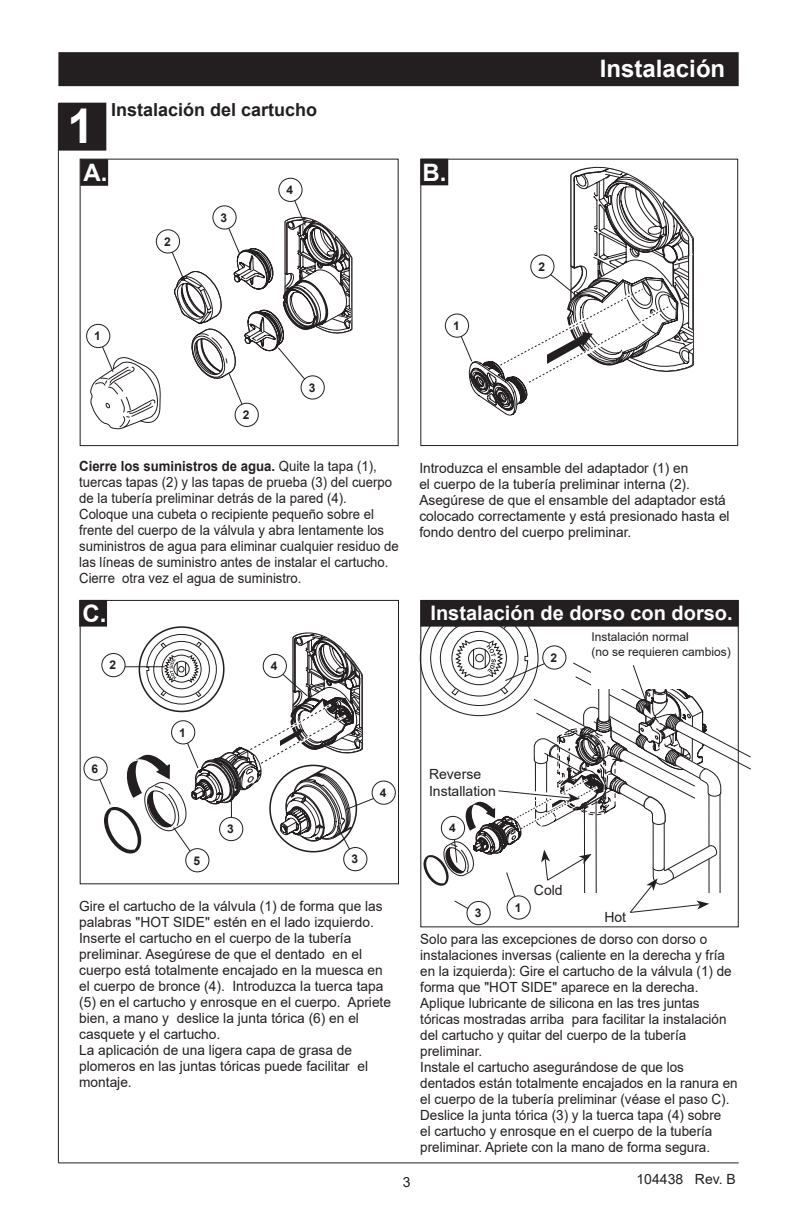
<style>
.page{position:relative;width:792px;height:1224px;background:#fff}
.page>*{position:absolute;margin:0;border:0;box-sizing:border-box;transform-origin:0 0}
.t1{font:700 48px "Arial";color:#fff}
.t2{font:700 24px "Arial";color:#fff}
.t3{font:700 20px "Arial";color:#fff}
.t4{font:700 18px "Arial";color:#231f20}
.t5{font:14px/16px "Arial";color:#231f20}
.t6{font:14px/16px "Arial";color:#231f20;scale:.96 1}
.t7{font:14px/16px "Arial";color:#231f20;scale:.94 1}
.t8{font:12px/15.4px "Arial";color:#231f20}
.t9{font:700 12px "Arial";color:#231f20}
.s1{font-weight:700}
</style>
<div class="page">
<div style="left:59px;top:53px;width:679px;height:32px;background:#231f20"></div>
<div style="left:58px;top:52px;width:681px;height:34px;border:2px solid #231f20"></div>
<div style="left:59px;top:104px;width:46px;height:46px;background:#231f20"></div>
<div style="left:58px;top:103px;width:48px;height:48px;border:2px solid #231f20"></div>
<div style="left:80px;top:600px;width:319px;height:284px;border:1px solid #231f20"></div>
<hr style="left:58px;top:103px;width:1px;height:1060px;background:#231f20">
<hr style="left:58px;top:1162px;width:681px;height:1px;background:#231f20">
<div style="left:81px;top:160px;width:26px;height:25px;background:#231f20"></div>
<div style="left:80px;top:159px;width:28px;height:27px;border:2px solid #231f20"></div>
<div style="left:421px;top:160px;width:26px;height:24px;background:#231f20"></div>
<div style="left:420px;top:159px;width:28px;height:26px;border:2px solid #231f20"></div>
<div style="left:421px;top:601px;width:317px;height:25px;background:#231f20"></div>
<div style="left:80px;top:601px;width:26px;height:25px;background:#231f20"></div>
<div style="left:79px;top:600px;width:28px;height:27px;border:2px solid #231f20"></div>
<div style="left:420px;top:159px;width:318px;height:287px;border:1px solid #231f20"></div>
<svg style="left:90px;top:337px;width:71px;height:92px"></svg>
<div style="left:87px;top:324px;width:23px;height:24px;background:#fff;border-radius:50%"></div>
<div style="left:86px;top:324px;width:24px;height:24px;border:1px solid #231f20;border-radius:50%"></div>
<svg style="left:156px;top:230px;width:24px;height:23px"></svg>
<div style="left:156px;top:229px;width:24px;height:25px;border:1px solid #231f20;border-radius:50%"></div>
<div style="left:162px;top:235px;width:12px;height:13px;background:#fff"></div>
<div style="left:235px;top:403px;width:24px;height:24px;border:1px solid #231f20;border-radius:50%"></div>
<svg style="left:167px;top:177px;width:186px;height:241px"></svg>
<svg style="left:301px;top:376px;width:23px;height:23px"></svg>
<div style="left:301px;top:375px;width:24px;height:25px;border:1px solid #231f20;border-radius:50%"></div>
<div style="left:307px;top:381px;width:12px;height:13px;background:#fff"></div>
<svg style="left:445px;top:314px;width:24px;height:23px"></svg>
<div style="left:445px;top:314px;width:24px;height:24px;border:1px solid #231f20;border-radius:50%"></div>
<div style="left:451px;top:319px;width:12px;height:14px;background:#fff"></div>
<svg style="left:456px;top:166px;width:238px;height:250px"></svg>
<svg style="left:531px;top:255px;width:23px;height:23px"></svg>
<div style="left:530px;top:254px;width:24px;height:25px;border:1px solid #231f20;border-radius:50%"></div>
<div style="left:536px;top:260px;width:12px;height:13px;background:#fff"></div>
<svg style="left:186px;top:849px;width:23px;height:23px"></svg>
<div style="left:185px;top:848px;width:24px;height:24px;border:1px solid #231f20;border-radius:50%"></div>
<div style="left:191px;top:854px;width:12px;height:13px;background:#fff"></div>
<svg style="left:344px;top:848px;width:23px;height:23px"></svg>
<div style="left:343px;top:847px;width:24px;height:24px;border:1px solid #231f20;border-radius:50%"></div>
<div style="left:349px;top:853px;width:12px;height:13px;background:#fff"></div>
<svg style="left:372px;top:781px;width:23px;height:23px"></svg>
<div style="left:372px;top:781px;width:24px;height:24px;border:1px solid #231f20;border-radius:50%"></div>
<div style="left:378px;top:786px;width:12px;height:14px;background:#fff"></div>
<svg style="left:420px;top:610px;width:331px;height:318px"></svg>
<svg style="left:507px;top:896px;width:23px;height:23px"></svg>
<div style="left:507px;top:895px;width:24px;height:25px;border:1px solid #231f20;border-radius:50%"></div>
<div style="left:513px;top:901px;width:12px;height:13px;background:#fff"></div>
<svg style="left:95px;top:613px;width:293px;height:250px"></svg>
<svg style="left:84px;top:757px;width:23px;height:23px"></svg>
<div style="left:83px;top:757px;width:25px;height:24px;border:1px solid #231f20;border-radius:50%"></div>
<div style="left:90px;top:762px;width:12px;height:14px;background:#fff"></div>
<h1 class="t1" style="left:67px;top:92px;width:28px">1</h1>
<p class="t4" style="left:111px;top:97px;width:208px">Instalación del cartucho</p>
<h2 class="t2" style="left:83px;top:156px;width:25px">A.</h2>
<h2 class="t2" style="left:422px;top:156px;width:25px">B.</h2>
<p class="t9" style="left:164px;top:233px;width:8px">2</p>
<p class="t9" style="left:221px;top:209px;width:8px">3</p>
<p class="t9" style="left:287px;top:181px;width:8px">4</p>
<p class="t9" style="left:94px;top:328px;width:8px">1</p>
<p class="t9" style="left:243px;top:406px;width:8px">2</p>
<p class="t9" style="left:309px;top:379px;width:8px">3</p>
<p class="t9" style="left:453px;top:317px;width:8px">1</p>
<h2 class="t2" style="left:600px;top:52px;width:127px">Instalación</h2>
<p class="t9" style="left:538px;top:258px;width:8px">2</p>
<p class="t7" style="left:79px;top:458px;width:341px"><span class="s1">Cierre los suministros de agua.</span> Quite la tapa (1), tuercas tapas (2) y las tapas de prueba (3) del cuerpo de la tubería preliminar detrás de la pared (4).<br>Coloque una cubeta o recipiente pequeño sobre el frente del cuerpo de la válvula y abra lentamente los suministros de agua para eliminar cualquier residuo de las líneas de suministro antes de instalar el cartucho.<br>Cierre otra vez el agua de suministro.</p>
<p class="t5" style="left:419px;top:460px;width:312px">Introduzca el ensamble del adaptador (1) en<br>el cuerpo de la tubería preliminar interna (2).<br>Asegúrese de que el ensamble del adaptador está colocado correctamente y está presionado hasta el fondo dentro del cuerpo preliminar.</p>
<h2 class="t2" style="left:82px;top:597px;width:25px">C.</h2>
<h3 class="t3" style="left:430px;top:598px;width:304px">Instalación de dorso con dorso.</h3>
<p class="t8" style="left:592px;top:629px;width:141px">Instalación normal<br>(no se requieren cambios)</p>
<p class="t9" style="left:550px;top:649px;width:8px">2</p>
<p class="t9" style="left:110px;top:657px;width:8px">2</p>
<p class="t9" style="left:271px;top:658px;width:8px">4</p>
<p class="t9" style="left:92px;top:760px;width:8px">6</p>
<p class="t9" style="left:179px;top:724px;width:8px">1</p>
<p class="t9" style="left:227px;top:821px;width:8px">3</p>
<p class="t9" style="left:193px;top:852px;width:8px">5</p>
<p class="t9" style="left:351px;top:851px;width:8px">3</p>
<p class="t9" style="left:380px;top:784px;width:8px">4</p>
<p class="t5" style="left:79px;top:898px;width:313px">Gire el cartucho de la válvula (1) de forma que las palabras "HOT SIDE" estén en el lado izquierdo.<br>Inserte el cartucho en el cuerpo de la tubería preliminar. Asegúrese de que el dentado en el cuerpo está totalmente encajado en la muesca en el cuerpo de bronce (4). Introduzca la tuerca tapa (5) en el cartucho y enrosque en el cuerpo. Apriete bien, a mano y deslice la junta tórica (6) en el casquete y el cartucho.<br>La aplicación de una ligera capa de grasa de plomeros en las juntas tóricas puede facilitar el montaje.</p>
<p class="t5" style="left:429px;top:765px;width:68px;line-height:16.8px">Reverse<br>Installation</p>
<p class="t9" style="left:449px;top:820px;width:8px">4</p>
<p class="t5" style="left:403px;top:1174px;width:9px">3</p>
<p class="t9" style="left:475px;top:905px;width:8px">3</p>
<p class="t9" style="left:515px;top:899px;width:8px">1</p>
<p class="t5" style="left:534px;top:882px;width:30px">Cold</p>
<p class="t5" style="left:604px;top:909px;width:23px">Hot</p>
<p class="t6" style="left:420px;top:931px;width:332px">Solo para las excepciones de dorso con dorso o instalaciones inversas (caliente en la derecha y fría en la izquierda): Gire el cartucho de la válvula (1) de forma que "HOT SIDE" aparece en la derecha.<br>Aplique lubricante de silicona en las tres juntas tóricas mostradas arriba para facilitar la instalación del cartucho y quitar del cuerpo de la tubería preliminar.<br>Instale el cartucho asegurándose de que los dentados están totalmente encajados en la ranura en el cuerpo de la tubería preliminar (véase el paso C).<br>Deslice la junta tórica (3) y la tuerca tapa (4) sobre<br>el cartucho y enrosque en el cuerpo de la tubería preliminar. Apriete con la mano de forma segura.</p>
<p class="t5" style="left:637px;top:1171px;width:101px">104438 Rev. B</p>
</div>
